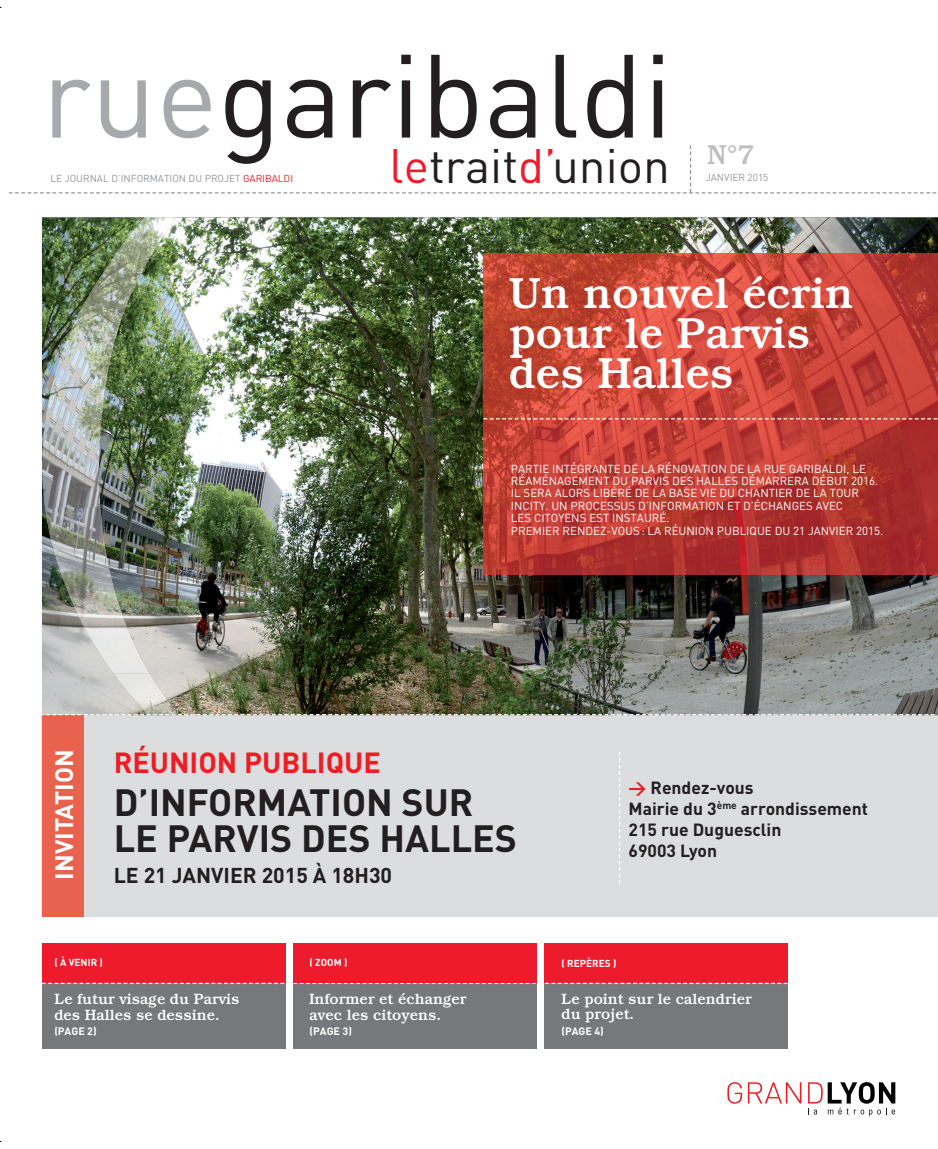
<style>
.page{position:relative;width:938px;height:1149px;background:#fff}
.page>*{position:absolute;margin:0;border:0;box-sizing:border-box;transform-origin:0 0}
.t1{font:116.25px "DIN";color:#231f20}
.t2{font:47.75px "DIN";color:#231f20}
.t3{font:500 43.62px/40px "Bookman";color:#fff}
.t4{font:700 37.5px/36px "DIN";color:#231f20}
.t5{font:700 28.75px "DIN";color:#ee1d23}
.t6{font:700 24.88px "DIN";color:#fff}
.t7{font:700 21.25px "DIN";color:#231f20}
.t8{font:700 17.5px/21px "DIN";color:#231f20}
.t9{font:500 15px/15.6px "Bookman";color:#fff}
.t10{font:11.5px/12.4px "DIN";color:#fff}
.t11{font:700 10.62px "DIN";color:#fff}
.t12{font:10px "DIN";color:#939598}
.t13{font:700 10px "DIN";color:#fff}
.s1{color:#a8a9ad}
.s2{color:#ee1b2c}
.s3{color:#ee1d23}
</style>
<div class="page">
<div style="left:42px;top:692px;width:895px;height:225px;background:#dcdddf"></div>
<img style="left:42px;top:217px;width:895px;height:498px">
<img style="left:483px;top:253px;width:454px;height:321px">
<svg style="left:483px;top:418px;width:454px;height:1px"></svg>
<svg style="left:727px;top:1082px;width:14px;height:22px"></svg>
<svg style="left:747px;top:1082px;width:54px;height:21px"></svg>
<svg style="left:808px;top:1082px;width:86px;height:34px"></svg>
<div style="left:42px;top:944px;width:243px;height:104px;background:#76787b"></div>
<div style="left:42px;top:943px;width:243px;height:39px;background:#ee1b2c"></div>
<svg style="left:42px;top:983px;width:242px;height:1px"></svg>
<div style="left:293px;top:944px;width:243px;height:104px;background:#76787b"></div>
<svg style="left:293px;top:983px;width:242px;height:1px"></svg>
<div style="left:293px;top:943px;width:243px;height:40px;background:#ee1b2c"></div>
<div style="left:544px;top:944px;width:243px;height:104px;background:#76787b"></div>
<div style="left:544px;top:943px;width:243px;height:40px;background:#ee1b2c"></div>
<svg style="left:545px;top:983px;width:242px;height:1px"></svg>
<svg style="left:9px;top:145px;width:928px;height:48px"></svg>
<img style="left:112px;top:217px;width:63px;height:42px">
<img style="left:86px;top:259px;width:63px;height:41px">
<img style="left:66px;top:300px;width:62px;height:42px">
<img style="left:53px;top:342px;width:61px;height:41px">
<img style="left:45px;top:383px;width:61px;height:42px">
<img style="left:42px;top:425px;width:59px;height:83px">
<img style="left:45px;top:507px;width:60px;height:42px">
<img style="left:53px;top:549px;width:61px;height:41px">
<img style="left:67px;top:590px;width:62px;height:42px">
<img style="left:87px;top:632px;width:63px;height:41px">
<img style="left:113px;top:673px;width:64px;height:41px">
<div style="left:42px;top:715px;width:42px;height:201px;background:#e9624e"></div>
<svg style="left:619px;top:752px;width:1px;height:132px"></svg>
<svg style="left:42px;top:714px;width:892px;height:1px"></svg>
<h1 class="t1" style="left:42px;top:23px;width:632px"><span class="s1">rue</span>garibaldi</h1>
<h2 class="t2" style="left:389px;top:136px;width:366px"><span class="s2">le</span>trait<span class="s2">d’</span>union <sup>N°7</sup></h2>
<p class="t12" style="left:50px;top:172px;width:244px">LE JOURNAL D’INFORMATION DU PROJET <span class="s2">GARIBALDI</span></p>
<p class="t12" style="left:705px;top:171px;width:64px">JANVIER 2015</p>
<h3 class="t3" style="left:509px;top:272px;width:346px">Un nouvel écrin pour le Parvis des Halles</h3>
<p class="t10" style="left:510px;top:462px;width:373px">PARTIE INTÉGRANTE DE LA RÉNOVATION DE LA RUE GARIBALDI, LE RÉAMÉNAGEMENT DU PARVIS DES HALLES DÉMARRERA DÉBUT 2016.<br>IL SERA ALORS LIBÉRÉ DE LA BASE VIE DU CHANTIER DE LA TOUR INCITY. UN PROCESSUS D’INFORMATION ET D’ÉCHANGES AVEC<br>LES CITOYENS EST INSTAURÉ.<br>PREMIER RENDEZ-VOUS : LA RÉUNION PUBLIQUE DU 21 JANVIER 2015.</p>
<h3 class="t6" style="left:48px;top:880px;width:131px;rotate:-90deg">INVITATION</h3>
<h3 class="t5" style="left:114px;top:744px;width:268px">RÉUNION PUBLIQUE</h3>
<h3 class="t4" style="left:114px;top:783px;width:405px">D’INFORMATION SUR<br>LE PARVIS DES HALLES</h3>
<h3 class="t7" style="left:114px;top:862px;width:280px">LE 21 JANVIER 2015 À 18H30</h3>
<h3 class="t8" style="left:628px;top:776px;width:241px"><span class="s3">&gt;</span> Rendez-vous<br>Mairie du 3<sup>ème</sup> arrondissement<br>215 rue Duguesclin<br>69003 Lyon</h3>
<p class="t13" style="left:54px;top:956px;width:50px">( À VENIR )</p>
<p class="t13" style="left:309px;top:956px;width:39px">( ZOOM )</p>
<p class="t13" style="left:561px;top:956px;width:56px">( REPÈRES )</p>
<h3 class="t9" style="left:561px;top:991px;width:192px">Le point sur le calendrier du projet.</h3>
<p class="t11" style="left:561px;top:1024px;width:44px">(PAGE 4)</p>
<h3 class="t9" style="left:309px;top:991px;width:158px">Informer et échanger avec les citoyens.</h3>
<p class="t11" style="left:309px;top:1024px;width:44px">(PAGE 3)</p>
<h3 class="t9" style="left:54px;top:991px;width:187px">Le futur visage du Parvis des Halles se dessine.</h3>
<p class="t11" style="left:54px;top:1024px;width:44px">(PAGE 2)</p>
</div>
